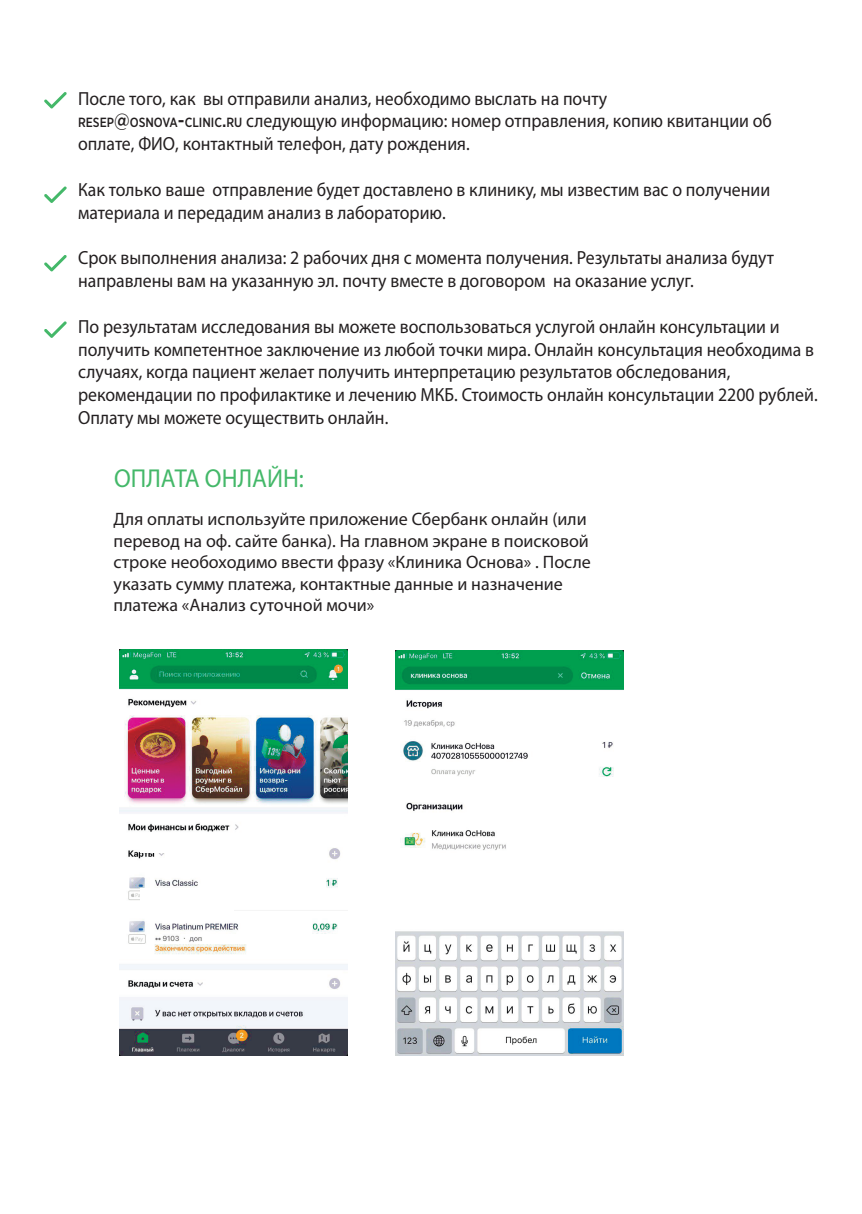
<style>
.page{position:relative;width:862px;height:1214px;background:#fff}
.page>*{position:absolute;margin:0;border:0;box-sizing:border-box;transform-origin:0 0}
.t1{font:26px "Myriad Pro";color:#44b869;scale:.94 1}
.t2{font:19px/22.8px "Myriad Pro";color:#231f20;scale:.94 1}
.t3{font:18px/21.6px "Myriad Pro";color:#231f20}
.s1{font-family:"Gotham Pro Narrow";font-weight:500;font-size:13.4px}
.s2{font-family:"Gotham Pro Narrow";font-weight:500}
</style>
<div class="page">
<svg style="left:44px;top:92px;width:23px;height:16px"></svg>
<svg style="left:44px;top:186px;width:23px;height:17px"></svg>
<svg style="left:44px;top:255px;width:23px;height:16px"></svg>
<img style="left:119px;top:650px;width:228px;height:405px">
<img style="left:396px;top:650px;width:227px;height:404px">
<div style="left:265px;top:822px;width:60px;height:23px;background:#fff"></div>
<div style="left:286px;top:869px;width:39px;height:27px;background:#fff"></div>
<div style="left:140px;top:845px;width:31px;height:7px;background:#fff"></div>
<div style="left:140px;top:887px;width:93px;height:26px;background:#fff"></div>
<svg style="left:44px;top:321px;width:23px;height:17px"></svg>
<p class="t2" style="left:78px;top:86px;width:739px">После того, как вы отправили анализ, необходимо выслать на почту<br><span class="s1">RESEP</span><span class="s2">@</span><span class="s1">OSNOVA</span><span class="s2">-</span><span class="s1">CLINIC</span><span class="s2">.</span><span class="s1">RU</span> следующую информацию: номер отправления, копию квитанции об оплате, ФИО, контактный телефон, дату рождения.</p>
<p class="t2" style="left:78px;top:178px;width:738px">Как только ваше отправление будет доставлено в клинику, мы известим вас о получении материала и передадим анализ в лабораторию.</p>
<p class="t2" style="left:78px;top:246px;width:742px">Срок выполнения анализа: 2 рабочих дня с момента получения. Результаты анализа будут направлены вам на указанную эл. почту вместе в договором на оказание услуг.</p>
<p class="t2" style="left:78px;top:314px;width:788px">По результатам исследования вы можете воспользоваться услугой онлайн консультации и получить компетентное заключение из любой точки мира. Онлайн консультация необходима в случаях, когда пациент желает получить интерпретацию результатов обследования, рекомендации по профилактике и лечению МКБ. Стоимость онлайн консультации 2200 рублей.<br>Оплату мы можете осуществить онлайн.</p>
<h1 class="t1" style="left:114px;top:461px;width:203px">ОПЛАТА ОНЛАЙН:</h1>
<p class="t3" style="left:114px;top:508px;width:479px">Для оплаты используйте приложение Сбербанк онлайн (или перевод на оф. сайте банка). На главном экране в поисковой строке необоходимо ввести фразу «Клиника Основа» . После указать сумму платежа, контактные данные и назначение платежа «Анализ суточной мочи»</p>
</div>
